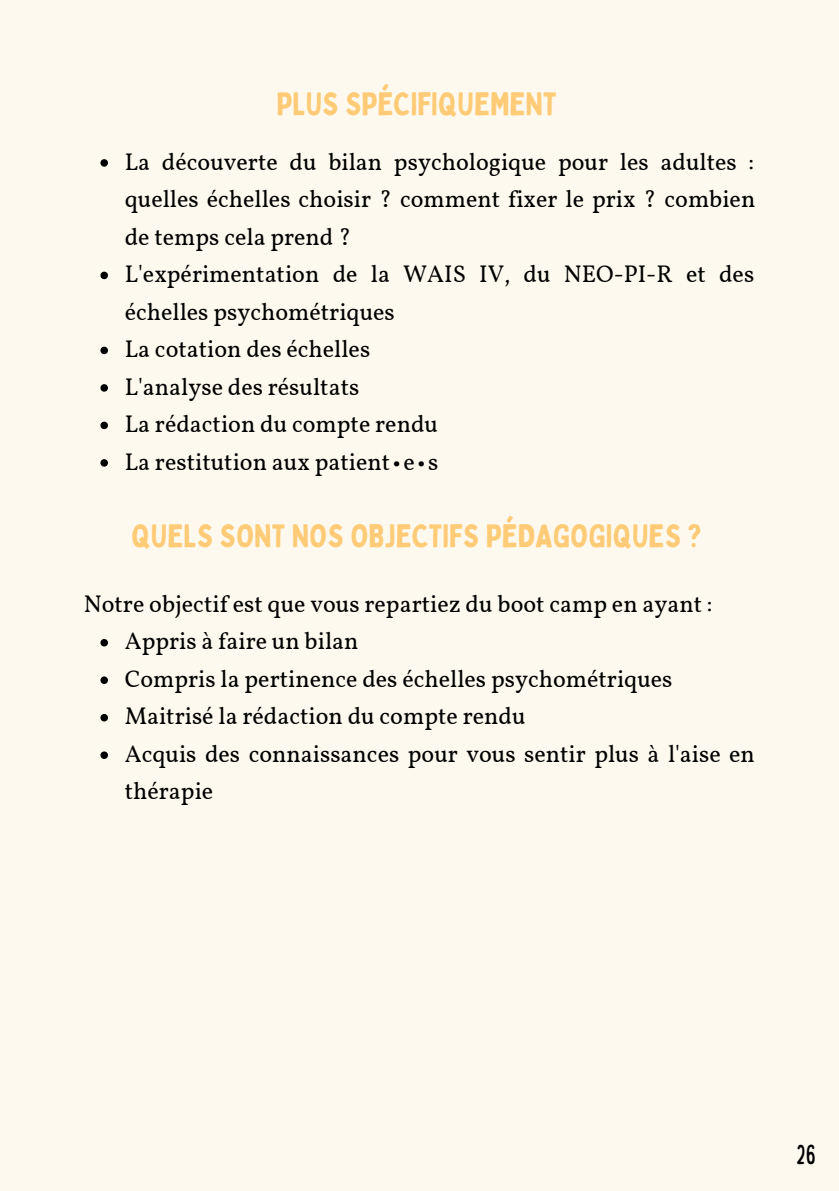
<style>
.page{position:relative;width:839px;height:1191px;background:#fff}
.page>*{position:absolute;margin:0;border:0;box-sizing:border-box;transform-origin:0 0}
.t1{font:32px "Bobby Jones";color:#ffcb77}
.t2{font:condensed 28px "Bobby Jones Soft";color:#000}
.t3{font:24px/37.6px "Vollkorn";color:#000}
</style>
<div class="page">
<div style="left:0;top:0;width:838px;height:1191px;background:#fef9ef"></div>
<svg style="left:100px;top:159px;width:8px;height:8px"></svg>
<svg style="left:100px;top:272px;width:8px;height:7px"></svg>
<svg style="left:100px;top:347px;width:8px;height:7px"></svg>
<svg style="left:100px;top:384px;width:8px;height:8px"></svg>
<svg style="left:100px;top:422px;width:8px;height:7px"></svg>
<svg style="left:100px;top:459px;width:8px;height:8px"></svg>
<svg style="left:100px;top:639px;width:8px;height:7px"></svg>
<svg style="left:100px;top:676px;width:8px;height:8px"></svg>
<svg style="left:100px;top:714px;width:8px;height:7px"></svg>
<svg style="left:100px;top:751px;width:8px;height:8px"></svg>
<h1 class="t1" style="left:276px;top:84px;width:282px">PLUS SPÉCIFIQUEMENT</h1>
<p class="t3" style="left:125px;top:145px;width:632px">La découverte du bilan psychologique pour les adultes : quelles échelles choisir ? comment fixer le prix ? combien de temps cela prend ?<br>L'expérimentation de la WAIS IV, du NEO-PI-R et des échelles psychométriques<br>La cotation des échelles<br>L'analyse des résultats<br>La rédaction du compte rendu<br>La restitution aux patient∙e∙s</p>
<h1 class="t1" style="left:131px;top:515px;width:572px">QUELS SONT NOS OBJECTIFS PÉDAGOGIQUES ?</h1>
<p class="t3" style="left:84px;top:587px;width:630px">Notre objectif est que vous repartiez du boot camp en ayant :</p>
<p class="t3" style="left:125px;top:625px;width:631px">Appris à faire un bilan<br>Compris la pertinence des échelles psychométriques Maitrisé la rédaction du compte rendu<br>Acquis des connaissances pour vous sentir plus à l'aise en thérapie</p>
<p class="t2" style="left:796px;top:1136px;width:21px">26</p>
</div>
